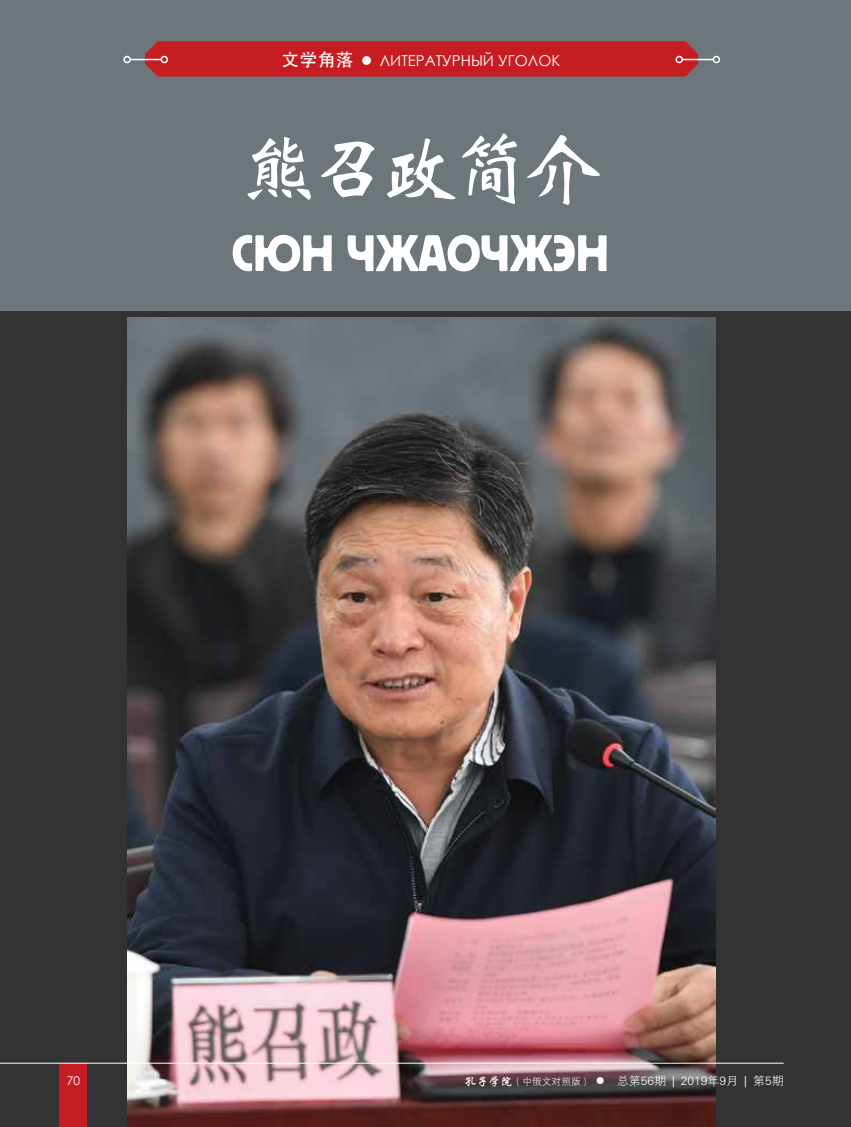
<style>
.page{position:relative;width:851px;height:1127px;background:#fff}
.page>*{position:absolute;margin:0;border:0;box-sizing:border-box;transform-origin:0 0}
.t1{font:79.5px "FZWBJW GB1 0";letter-spacing:-.115em;color:#fff}
.t2{font:53.7px "Bloc C";color:#fff;scale:.96 1}
.t3{font:15px "Century Gothic";color:#fff}
.t4{font:12px "FZXH1 JW GB1 0";color:#fff}
.t5{font:12px "Century Gothic";color:#fff}
.s1{font-family:"MS Hei";font-size:18px}
.s2{font-family:"ST Xingkai"}
.s3{font-size:9.75px}
.s4{font-family:"Century Gothic"}
</style>
<div class="page">
<div style="left:0;top:0;width:850px;height:1127px;background:#343333"></div>
<img style="left:128px;top:318px;width:587px;height:809px">
<div style="left:0;top:0;width:850px;height:310px;background:#6d767b"></div>
<div style="left:60px;top:1063px;width:27px;height:64px;background:#c61d23"></div>
<hr style="left:0;top:1063px;width:783px;height:1px;background:#fff">
<div style="left:712px;top:56px;width:8px;height:7px;border:2px solid #fff;border-radius:50%"></div>
<div style="left:123px;top:56px;width:8px;height:7px;border:2px solid #fff;border-radius:50%"></div>
<svg style="left:130px;top:41px;width:583px;height:36px;background:#be252b"></svg>
<div style="left:675px;top:56px;width:7px;height:7px;border:2px solid #fff;border-radius:50%"></div>
<svg style="left:604px;top:1085px;width:18px;height:1px"></svg>
<p class="t3" style="left:281px;top:50px;width:280px"><span class="s1">文学角落</span> ● Литературный уголок</p>
<h1 class="t1" style="left:240px;top:128px;width:362px">熊召政简介</h1>
<h2 class="t2" style="left:232px;top:225px;width:394px">Сюн Чжаочжэн</h2>
<p class="t5" style="left:67px;top:1072px;width:15px">70</p>
<p class="t4" style="left:464px;top:1075px;width:320px"><span class="s2">孔子学院</span><span class="s3">（中俄文对照版）</span> ● 总第56期 <span class="s4">|</span> 2019年9月 <span class="s4">|</span> 第5期</p>
</div>
